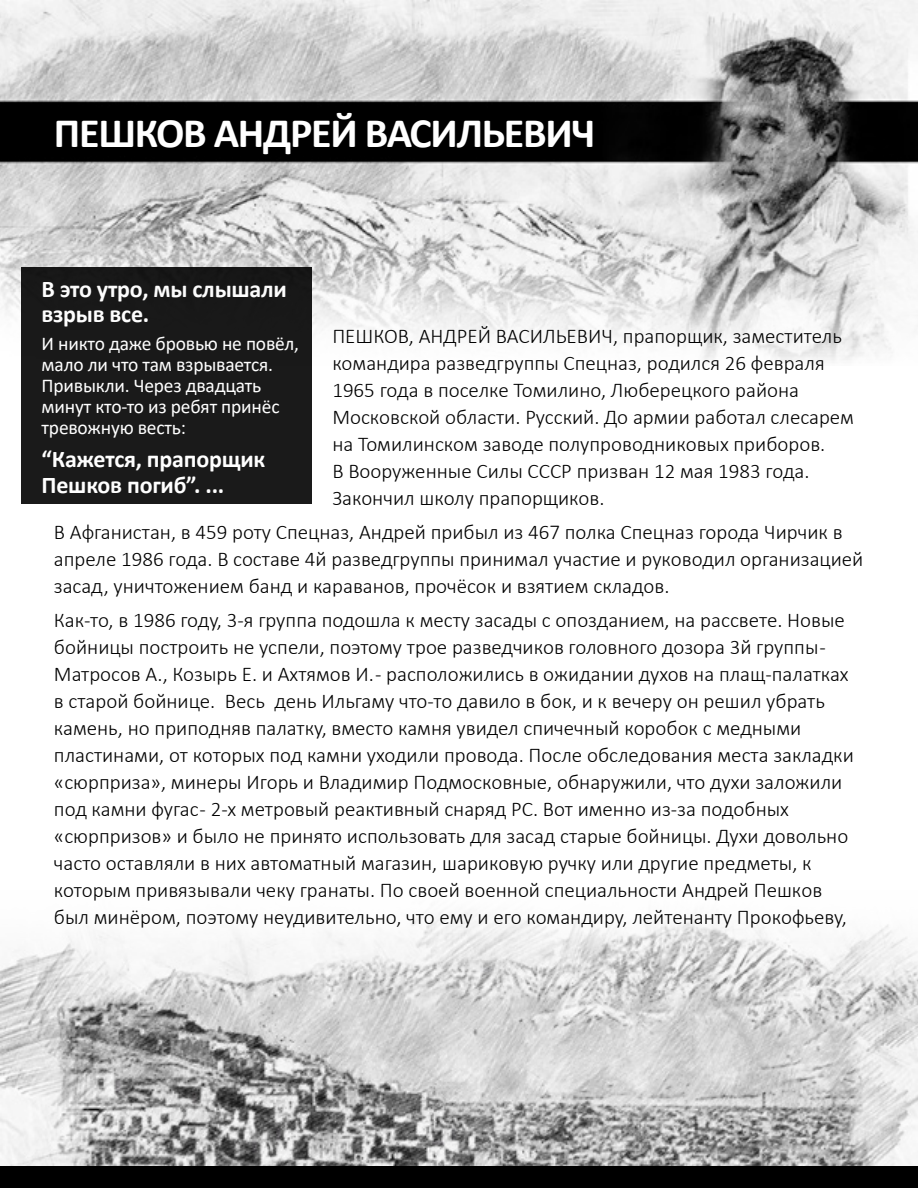
<style>
.page{position:relative;width:918px;height:1188px;background:#fff}
.page>*{position:absolute;margin:0;border:0;box-sizing:border-box;transform-origin:0 0}
.t1{font:700 42px "Calibri";letter-spacing:-.03em;color:#fff}
.t2{font:700 24px/25.5px "Calibri";letter-spacing:-.01em;color:#fff}
.t3{font:300 21px/27px "Calibri";color:#000}
.t4{font:19.5px/21px "Calibri";letter-spacing:-.01em;color:#fff}
</style>
<div class="page">
<img style="left:0;top:912px;width:918px;height:254px">
<img style="left:0;top:0;width:918px;height:361px">
<div style="left:21px;top:268px;width:291px;height:236px;background:#1a1a1a"></div>
<div style="left:0;top:1166px;width:918px;height:22px;background:#000"></div>
<p class="t1" style="left:54px;top:104px;width:543px">ПЕШКОВ АНДРЕЙ ВАСИЛЬЕВИЧ</p>
<p class="t2" style="left:42px;top:276px;width:247px">В это утро, мы слышали взрыв все.</p>
<p class="t4" style="left:42px;top:333px;width:259px">И никто даже бровью не повёл, мало ли что там взрывается.<br>Привыкли. Через двадцать минут кто-то из ребят принёс тревожную весть:</p>
<p class="t2" style="left:42px;top:446px;width:225px">“Кажется, прапорщик<br>Пешков погиб”. ...</p>
<p class="t3" style="left:332px;top:322px;width:523px">ПЕШКОВ, АНДРЕЙ ВАСИЛЬЕВИЧ, прапорщик, заместитель командира разведгруппы Спецназ, родился 26 февраля 1965 года в поселке Томилино, Люберецкого района Московской области. Русский. До армии работал слесарем на Томилинском заводе полупроводниковых приборов.<br>В Вооруженные Силы СССР призван 12 мая 1983 года.<br>Закончил школу прапорщиков.</p>
<p class="t3" style="left:54px;top:518px;width:811px">В Афганистан, в 459 роту Спецназ, Андрей прибыл из 467 полка Спецназ города Чирчик в апреле 1986 года. В составе 4й разведгруппы принимал участие и руководил организацией засад, уничтожением банд и караванов, прочёсок и взятием складов.</p>
<p class="t3" style="left:54px;top:606px;width:801px">Как-то, в 1986 году, 3-я группа подошла к месту засады с опозданием, на рассвете. Новые бойницы построить не успели, поэтому трое разведчиков головного дозора 3й группы - Матросов А., Козырь Е. и Ахтямов И. - расположились в ожидании духов на плащ-палатках в старой бойнице. Весь день Ильгаму что-то давило в бок, и к вечеру он решил убрать камень, но приподняв палатку, вместо камня увидел спичечный коробок с медными пластинами, от которых под камни уходили провода. После обследования места закладки «сюрприза», минеры Игорь и Владимир Подмосковные, обнаружили, что духи заложили под камни фугас - 2-х метровый реактивный снаряд РС. Вот именно из-за подобных «сюрпризов» и было не принято использовать для засад старые бойницы. Духи довольно часто оставляли в них автоматный магазин, шариковую ручку или другие предметы, к которым привязывали чеку гранаты. По своей военной специальности Андрей Пешков был минёром, поэтому неудивительно, что ему и его командиру, лейтенанту Прокофьеву,</p>
</div>
